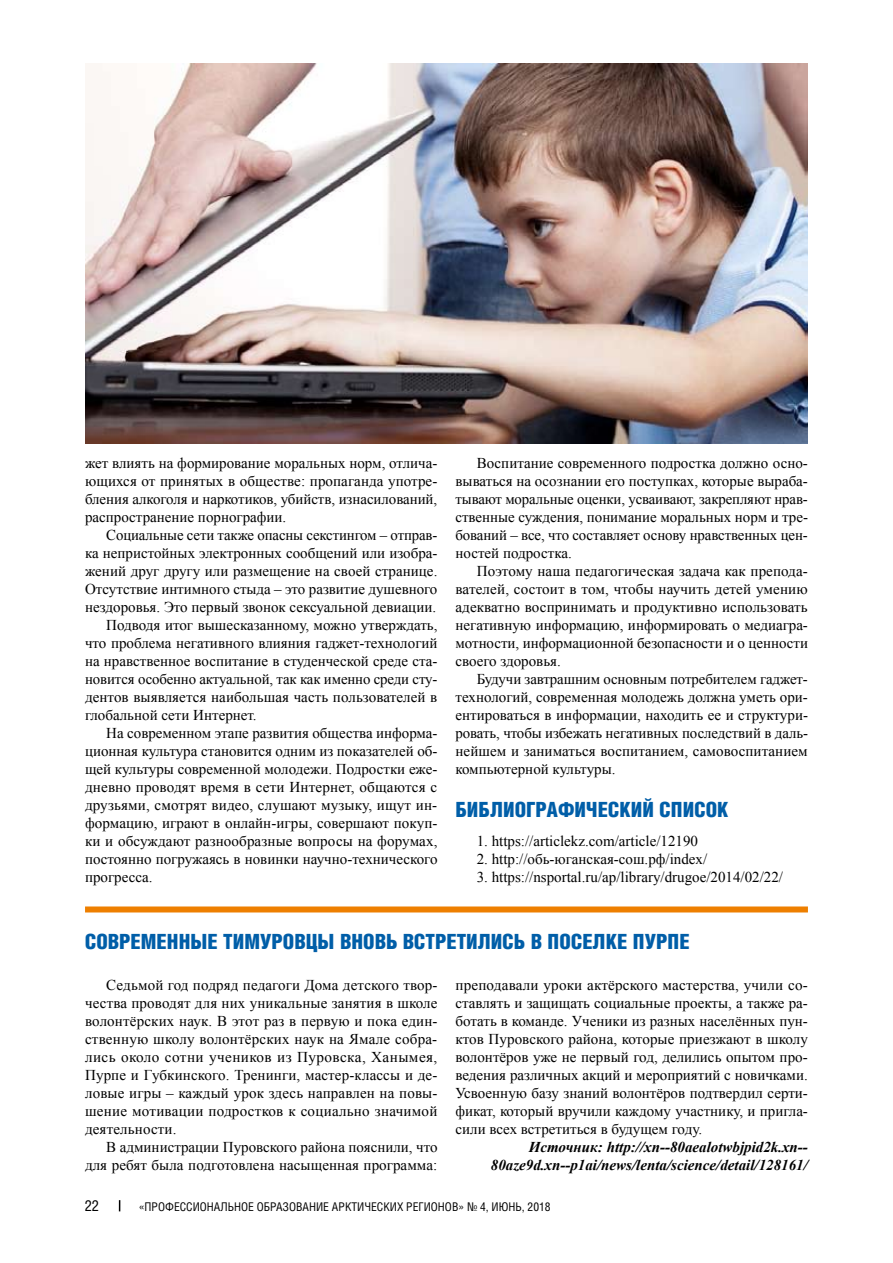
<style>
.page{position:relative;width:893px;height:1263px;background:#fff}
.page>*{position:absolute;margin:0;border:0;box-sizing:border-box;transform-origin:0 0}
.t1{font:900 21px "Helios Cond";color:#005ea8}
.t2{font:15px/18px "Times New Roman";color:#000;text-align:justify}
.t3{font:italic 700 15px/18px "Times New Roman";color:#000;text-align:right}
.t4{font:15px "Helios Cond C";color:#000}
.t5{font:12px "Helios Cond C";color:#000}
</style>
<div class="page">
<img style="left:85px;top:64px;width:723px;height:379px">
<div style="left:85px;top:906px;width:723px;height:6px;background:#ee7f00"></div>
<p class="t2" style="left:85px;top:454px;width:354px">жет влиять на формирование моральных норм, отлича&shy;ющихся от принятых в обществе: пропаганда употре&shy;бления алкоголя и наркотиков, убийств, изнасилований, распространение порнографии.</p>
<p class="t2" style="left:106px;top:526px;width:333px">Социальные сети также опасны секстингом – отправ-</p>
<p class="t2" style="left:85px;top:544px;width:354px">ка непристойных электронных сообщений или изобра-</p>
<p class="t2" style="left:85px;top:562px;width:354px">жений друг другу или размещение на своей странице.</p>
<p class="t2" style="left:85px;top:580px;width:354px">Отсутствие интимного стыда – это развитие душевного</p>
<p class="t2" style="left:85px;top:598px;width:353px">нездоровья. Это первый звонок сексуальной девиации.</p>
<p class="t2" style="left:106px;top:616px;width:333px">Подводя итог вышесказанному, можно утверждать,</p>
<p class="t2" style="left:85px;top:634px;width:354px">что проблема негативного влияния гаджет-технологий</p>
<p class="t2" style="left:85px;top:652px;width:354px">на нравственное воспитание в студенческой среде ста-</p>
<p class="t2" style="left:85px;top:670px;width:354px">новится особенно актуальной, так как именно среди сту-</p>
<p class="t2" style="left:85px;top:688px;width:354px">дентов выявляется наибольшая часть пользователей в</p>
<p class="t2" style="left:85px;top:706px;width:173px">глобальной сети Интернет.</p>
<p class="t2" style="left:106px;top:724px;width:333px">На современном этапе развития общества информа-</p>
<p class="t2" style="left:85px;top:742px;width:354px">ционная культура становится одним из показателей об-</p>
<p class="t2" style="left:85px;top:760px;width:354px">щей культуры современной молодежи. Подростки еже-</p>
<p class="t2" style="left:85px;top:778px;width:354px">дневно проводят время в сети Интернет, общаются с</p>
<p class="t2" style="left:85px;top:796px;width:354px">друзьями, смотрят видео, слушают музыку, ищут ин-</p>
<p class="t2" style="left:85px;top:814px;width:354px">формацию, играют в онлайн-игры, совершают покуп-</p>
<p class="t2" style="left:85px;top:832px;width:354px">ки и обсуждают разнообразные вопросы на форумах,</p>
<p class="t2" style="left:85px;top:850px;width:354px">постоянно погружаясь в новинки научно-технического</p>
<p class="t2" style="left:85px;top:868px;width:69px">прогресса.</p>
<p class="t2" style="left:455px;top:454px;width:354px;text-indent:21px">Воспитание современного подростка должно осно&shy;вываться на осознании его поступках, которые выраба&shy;тывают моральные оценки, усваивают, закрепляют нрав&shy;ственные суждения, понимание моральных норм и тре&shy;бований – все, что составляет основу нравственных цен&shy;ностей подростка.</p>
<p class="t2" style="left:455px;top:562px;width:354px;text-indent:21px">Поэтому наша педагогическая задача как препода&shy;вателей, состоит в том, чтобы научить детей умению адекватно воспринимать и продуктивно использовать негативную информацию, информировать о медиагра&shy;мотности, информационной безопасности и о ценности своего здоровья.</p>
<p class="t2" style="left:455px;top:670px;width:354px;text-indent:21px">Будучи завтрашним основным потребителем гаджет&shy;технологий, современная молодежь должна уметь ори&shy;ентироваться в информации, находить ее и структури&shy;ровать, чтобы избежать негативных последствий в даль&shy;нейшем и заниматься воспитанием, самовоспитанием компьютерной культуры.</p>
<h1 class="t1" style="left:455px;top:799px;width:275px">БИБЛИОГРАФИЧЕСКИЙ СПИСОК</h1>
<p class="t2" style="left:477px;top:832px;width:223px">1. https://articlekz.com/article/12190</p>
<p class="t2" style="left:477px;top:850px;width:232px">2. http://обь-юганская-сош.рф/index/</p>
<p class="t2" style="left:477px;top:868px;width:308px">3. https://nsportal.ru/ap/library/drugoe/2014/02/22/</p>
<h1 class="t1" style="left:85px;top:930px;width:223px">Современные тимуровцы</h1>
<h1 class="t1" style="left:340px;top:930px;width:351px">вновь встретились в поселке Пурпе</h1>
<p class="t2" style="left:85px;top:976px;width:354px;text-indent:21px">Седьмой год подряд педагоги Дома детского твор&shy;чества проводят для них уникальные занятия в школе волонтёрских наук. В этот раз в первую и пока един&shy;ственную школу волонтёрских наук на Ямале собра&shy;лись около сотни учеников из Пуровска, Ханымея, Пурпе и Губкинского. Тренинги, мастер-классы и де&shy;ловые игры – каждый урок здесь направлен на повы&shy;шение мотивации подростков к социально значимой деятельности.</p>
<p class="t2" style="left:85px;top:1138px;width:354px;text-align:right">В администрации Пуровского района пояснили, что для ребят была подготовлена насыщенная программа:</p>
<p class="t2" style="left:455px;top:976px;width:354px">преподавали уроки актёрского мастерства, учили со&shy;ставлять и защищать социальные проекты, а также ра&shy;ботать в команде. Ученики из разных населённых пун&shy;ктов Пуровского района, которые приезжают в школу волонтёров уже не первый год, делились опытом про&shy;ведения различных акций и мероприятий с новичками.<br>Усвоенную базу знаний волонтёров подтвердил серти&shy;фикат, который вручили каждому участнику, и пригла&shy;сили всех встретиться в будущем году.</p>
<p class="t3" style="left:491px;top:1138px;width:319px">Источник: http://xn--80aealotwbjpid2k.xn--<br>80aze9d.xn--p1ai/news/lenta/science/detail/128161/</p>
<p class="t4" style="left:85px;top:1197px;width:16px">22</p>
<p class="t5" style="left:139px;top:1199px;width:413px">«ПРОФЕССИОНАЛЬНОЕ ОБРАЗОВАНИЕ АРКТИЧЕСКИХ РЕГИОНОВ» № 4, ИЮНЬ, 2018</p>
</div>
